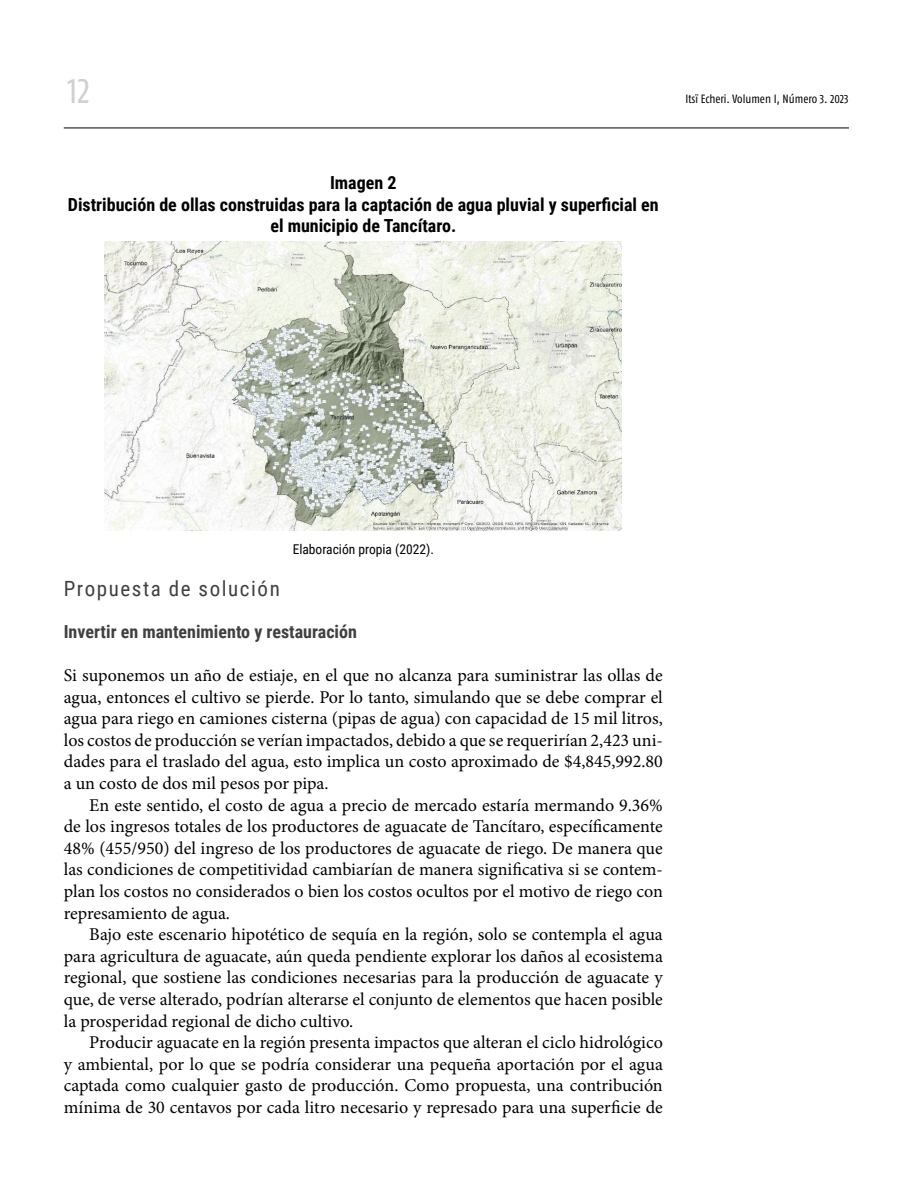
<style>
.page{position:relative;width:918px;height:1188px;background:#fff}
.page>*{position:absolute;margin:0;border:0;box-sizing:border-box;transform-origin:0 0}
.t1{font:36px "Fago Co Lf";color:#d0d0d0}
.t2{font:21px "Roboto Condensed";letter-spacing:.075em;color:#404042}
.t3{font:18px/21.6px "Minion Pro";color:#000;text-align:justify}
.t4{font:700 18px/21.6px "Roboto Condensed";color:#000;text-align:center}
.t5{font:700 18px "Roboto Condensed";color:#404042}
.t6{font:13.5px "Roboto Condensed";color:#000}
.t7{font:12px "Fago Co Lf";color:#000}
</style>
<div class="page">
<hr style="left:64px;top:128px;width:785px;height:1px;background:#000">
<img style="left:105px;top:242px;width:517px;height:289px">
<h1 class="t1" style="left:67px;top:70px;width:24px">12</h1>
<p class="t4" style="left:68px;top:171px;width:592px">Imagen 2<br>Distribución de ollas construidas para la captación de agua pluvial y superficial en el municipio de Tancítaro.</p>
<p class="t7" style="left:685px;top:92px;width:165px">Itsï Echeri. Volumen I, Número 3. 2023</p>
<p class="t6" style="left:293px;top:539px;width:143px">Elaboración propia (2022).</p>
<p class="t2" style="left:64px;top:574px;width:218px">Propuesta de solución</p>
<p class="t5" style="left:64px;top:619px;width:295px">Invertir en mantenimiento y restauración</p>
<p class="t3" style="left:64px;top:664px;width:601px">Si suponemos un año de estiaje, en el que no alcanza para suministrar las ollas de agua, entonces el cultivo se pierde. Por lo tanto, simulando que se debe comprar el agua para riego en camiones cisterna (pipas de agua) con capacidad de 15 mil litros, los costos de producción se verían impactados, debido a que se requerirían 2,423 uni&shy;dades para el traslado del agua, esto implica un costo aproximado de $4,845,992.80 a un costo de dos mil pesos por pipa.</p>
<p class="t3" style="left:64px;top:794px;width:601px;text-indent:26px">En este sentido, el costo de agua a precio de mercado estaría mermando 9.36% de los ingresos totales de los productores de aguacate de Tancítaro, específicamente 48% (455/950) del ingreso de los productores de aguacate de riego. De manera que las condiciones de competitividad cambiarían de manera significativa si se contem&shy;plan los costos no considerados o bien los costos ocultos por el motivo de riego con represamiento de agua.</p>
<p class="t3" style="left:64px;top:924px;width:601px;text-indent:26px">Bajo este escenario hipotético de sequía en la región, solo se contempla el agua para agricultura de aguacate, aún queda pendiente explorar los daños al ecosistema regional, que sostiene las condiciones necesarias para la producción de aguacate y que, de verse alterado, podrían alterarse el conjunto de elementos que hacen posible la prosperidad regional de dicho cultivo.</p>
<p class="t3" style="left:64px;top:1032px;width:601px;text-indent:26px">Producir aguacate en la región presenta impactos que alteran el ciclo hidrológico y ambiental, por lo que se podría considerar una pequeña aportación por el agua captada como cualquier gasto de producción. Como propuesta, una contribución mínima de 30 centavos por cada litro necesario y represado para una superficie de</p>
</div>
